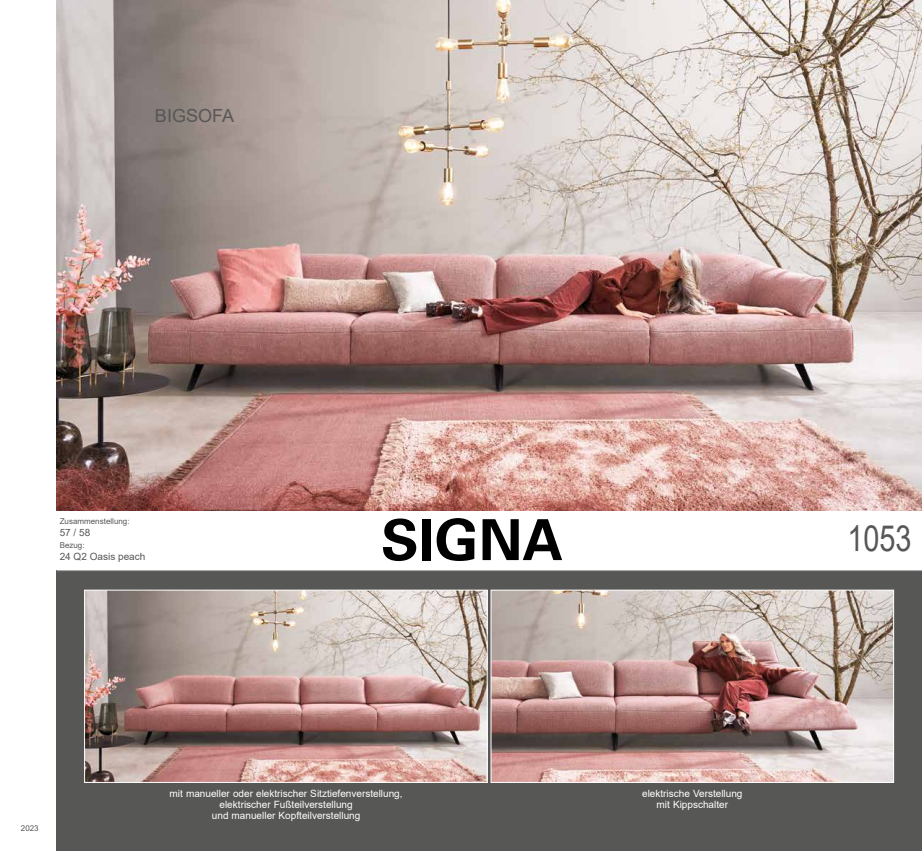
<style>
.page{position:relative;width:922px;height:851px;background:#fff}
.page>*{position:absolute;margin:0;border:0;box-sizing:border-box;transform-origin:0 0}
.t1{font:700 56.5px "Univers";color:#000}
.t2{font:36px "Arial";color:#575756;scale:.8 1}
.t3{font:18px "Arial";color:#575756}
.t4{font:10px/11px "Arial";color:#fff;text-align:center}
.t5{font:10px "Arial";color:#575756}
.t6{font:8px "Arial";color:#575756}
</style>
<div class="page">
<div style="left:57px;top:570px;width:864px;height:280px;background:#575756"></div>
<hr style="left:57px;top:570px;width:864px;height:1px;background:#b3b2b2">
<img style="left:57px;top:0;width:864px;height:510px">
<img style="left:86px;top:591px;width:399px;height:189px">
<div style="left:84px;top:589px;width:403px;height:193px;border:1px solid #fff"></div>
<img style="left:492px;top:591px;width:399px;height:189px">
<div style="left:490px;top:589px;width:403px;height:193px;border:1px solid #fff"></div>
<h3 class="t3" style="left:155px;top:103px;width:81px">BIGSOFA</h3>
<p class="t6" style="left:60px;top:516px;width:71px">Zusammenstellung:</p>
<p class="t5" style="left:60px;top:526px;width:32px">57 / 58</p>
<p class="t6" style="left:60px;top:540px;width:26px">Bezug:</p>
<p class="t5" style="left:60px;top:550px;width:87px">24 Q2 Oasis peach</p>
<h1 class="t1" style="left:381px;top:507px;width:184px">SIGNA</h1>
<h2 class="t2" style="left:847px;top:513px;width:82px">1053</h2>
<p class="t6" style="left:21px;top:822px;width:19px">2023</p>
<p class="t4" style="left:169px;top:788px;width:234px">mit manueller oder elektrischer Sitztiefenverstellung, elektrischer Fußteilverstellung<br>und manueller Kopfteilverstellung</p>
<p class="t4" style="left:642px;top:788px;width:102px">elektrische Verstellung mit Kippschalter</p>
</div>
